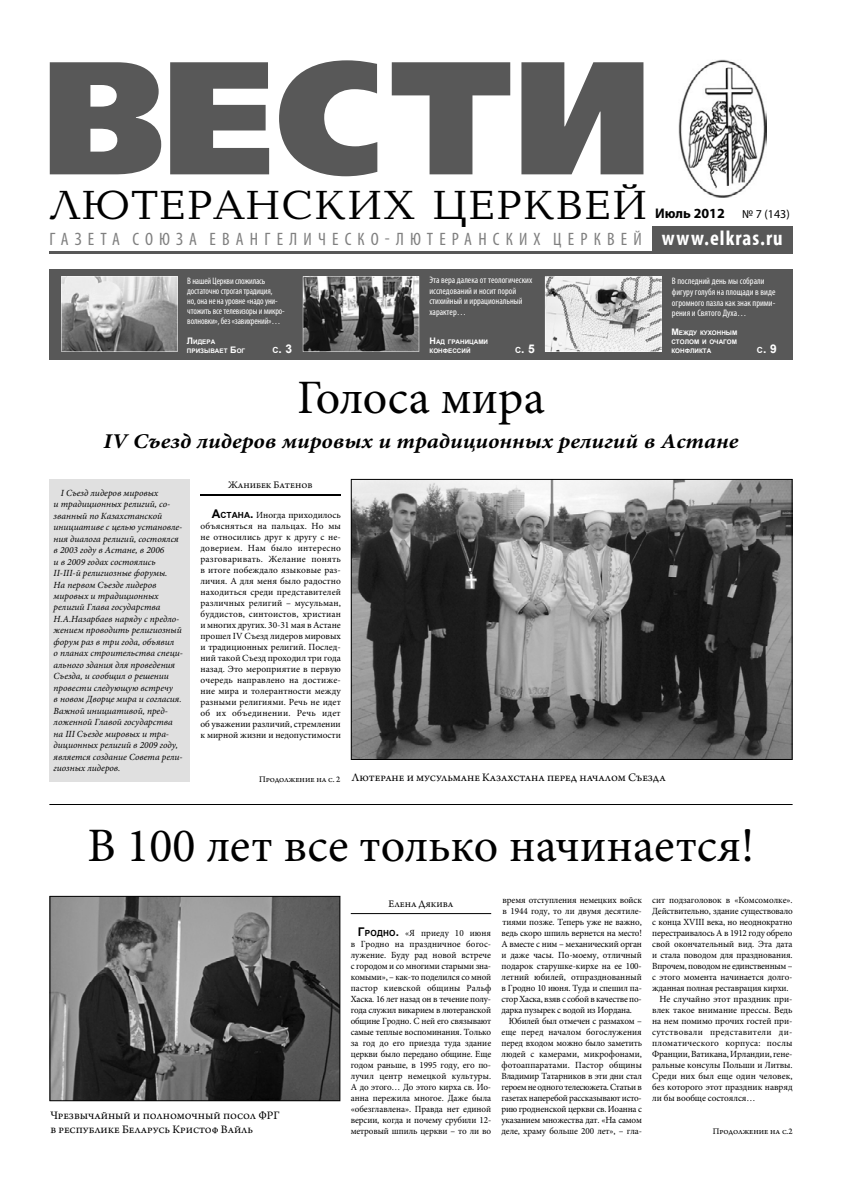
<style>
.page{position:relative;width:842px;height:1191px;background:#fff}
.page>*{position:absolute;margin:0;border:0;box-sizing:border-box;transform-origin:0 0}
.t1{font:48px "Minion Pro";color:#000}
.t2{font:42px "Baltica C";letter-spacing:.03em;color:#000}
.t3{font:italic 700 21px "Minion Pro";color:#000;scale:1.1 1}
.t4{font:700 condensed 21px "Myriad Pro";letter-spacing:.05em;color:#fff}
.t5{font:condensed 18px "Myriad Pro";letter-spacing:.345em;color:#7f7f7f}
.t6{font:700 14px "Myriad Pro";color:#000}
.t7{font:12px/14.4px "Arno Pro";color:#000}
.t8{font:700 12px "Arial";color:#fff}
.t9{font:10.5px "Arno Pro";color:#000}
.t10{font:9.4px/11px "Minion Pro";letter-spacing:-.01em;color:#000;text-align:justify}
.t11{font:italic 9.4px/11.5px "Minion Pro";color:#000}
.t12{font:condensed 9.4px/10.5px "Myriad Pro";color:#fff}
.t13{font:9.4px "Minion Pro";letter-spacing:.03em;color:#000}
.t14{font:9.4px "Minion Pro";letter-spacing:.02em;color:#000}
.t15{font:9px "Arno Pro";color:#000}
.t16{font:700 6.3px/9px "Arial";color:#fff}
.s1{font-weight:400;font-size:12px}
.s2{font-size:9px}
.s3{font-size:8.4px}
.s4{font-family:"Arial";font-weight:700;font-size:12px}
.s5{font-family:"Arial";font-weight:700;font-size:8.4px}
</style>
<div class="page">
<div style="left:652px;top:226px;width:140px;height:27px;background:#585858"></div>
<svg style="left:50px;top:60px;width:593px;height:116px;fill:#585858"></svg>
<img style="left:678px;top:59px;width:88px;height:139px">
<hr style="left:49px;top:251px;width:743px;height:2px;background:#585858">
<hr style="left:351px;top:912px;width:140px;height:1px;background:#000">
<hr style="left:49px;top:803px;width:743px;height:1px;background:#000">
<svg style="left:351px;top:479px;width:441px;height:280px;background:#616161"></svg>
<div style="left:49px;top:269px;width:743px;height:91px;background:#585858"></div>
<svg style="left:61px;top:276px;width:116px;height:75px"></svg>
<svg style="left:545px;top:276px;width:116px;height:75px;background:#d0d0d0"></svg>
<svg style="left:303px;top:276px;width:116px;height:75px;background:#606060"></svg>
<hr style="left:200px;top:494px;width:140px;height:1px;background:#000">
<svg style="left:49px;top:895px;width:291px;height:205px;background:#5b5b5b"></svg>
<div style="left:49px;top:479px;width:141px;height:302px;background:#e0e0e0"></div>
<h2 class="t2" style="left:49px;top:182px;width:598px">ЛЮТЕРАНСКИХ ЦЕРКВЕЙ</h2>
<h3 class="t5" style="left:50px;top:228px;width:593px">ГАЗЕТА СОЮЗА ЕВАНГЕЛИЧЕСКО-ЛЮТЕРАНСКИХ ЦЕРКВЕЙ</h3>
<h3 class="t6" style="left:655px;top:205px;width:136px">Июль 2012 <span class="s1">№ 7 (143)</span></h3>
<h3 class="t4" style="left:661px;top:224px;width:122px">www.elkras.ru</h3>
<p class="t12" style="left:429px;top:274px;width:104px">Эта вера далека от теологических исследований и носит порой стихийный и иррациональный характер…</p>
<p class="t16" style="left:429px;top:337px;width:60px"><span class="s2">Н</span>АД ГРАНИЦАМИ</p>
<p class="t12" style="left:187px;top:276px;width:99px;line-height:10px">В нашей Церкви сложилась достаточно строгая традиция,<br>но, она не на уровне «надо уни&shy;чтожить все телевизоры и микро&shy;волновки», без «завихрений»…</p>
<p class="t16" style="left:187px;top:337px;width:60px"><span class="s2">Л</span>ИДЕРА<br>ПРИЗЫВАЕТ <span class="s2">Б</span>ОГ</p>
<p class="t8" style="left:272px;top:340px;width:21px"><span class="s3">C</span>. 3</p>
<p class="t16" style="left:429px;top:346px;width:43px">КОНФЕССИЙ</p>
<p class="t8" style="left:515px;top:340px;width:21px"><span class="s3">C</span>. 5</p>
<p class="t12" style="left:671px;top:276px;width:105px">В последний день мы собрали фигуру голубя на площади в виде огромного пазла как знак прими&shy;рения и Святого Духа…</p>
<p class="t16" style="left:671px;top:328px;width:67px;text-align:justify"><span class="s2">М</span>ЕЖДУ КУХОННЫМ СТОЛОМ И ОЧАГОМ КОНФЛИКТА</p>
<p class="t8" style="left:756px;top:340px;width:21px"><span class="s3">C</span>. 9</p>
<h1 class="t1" style="left:297px;top:368px;width:249px">Голоса мира</h1>
<h3 class="t3" style="left:103px;top:433px;width:578px">IV Съезд лидеров мировых и традиционных религий в Астане</h3>
<p class="t11" style="left:54px;top:486px;width:131px;text-indent:7px">I Съезд лидеров мировых<br>и традиционных религий, со&shy;званный по Казахстанской инициативе с целью установле&shy;ния диалога религий, состоялся в 2003 году в Астане, в 2006<br>и в 2009 годах состоялись<br>II-III-й религиозные форумы.<br>На первом Съезде лидеров мировых и традиционных религий Глава государства<br>Н.А.Назарбаев наряду с предло&shy;жением проводить религиозный форум раз в три года, объявил<br>о планах строительства специ&shy;ального здания для проведения<br>Съезда, и сообщил о решении провести следующую встречу<br>в новом Дворце мира и согласия.<br>Важной инициативой, пред&shy;ложенной Главой государства на III Съезде мировых и тра&shy;диционных религий в 2009 году, является создание Совета рели&shy;гиозных лидеров.</p>
<p class="t9" style="left:228px;top:478px;width:86px">Жанибек Батенов</p>
<p class="t10" style="left:200px;top:509px;width:142px;text-indent:11px"><span class="s4">А</span><span class="s5">СТАНА</span><span class="s4">.</span> Иногда приходилось объясняться на пальцах. Но мы не относились друг к другу с не&shy;доверием. Нам было интересно разговаривать. Желание понять в итоге побеждало языковые раз&shy;личия. А для меня было радостно находиться среди представителей различных религий – мусульман, буддистов, синтоистов, христиан и многих других. 30-31 мая в Астане прошел IV Съезд лидеров мировых и традиционных религий. Послед&shy;ний такой Съезд проходил три года назад. Это мероприятие в первую очередь направлено на достиже&shy;ние мира и толерантности между разными религиями. Речь не идет об их объединении. Речь идет об уважении различий, стремлении к мирной жизни и недопустимости</p>
<p class="t7" style="left:259px;top:769px;width:408px"><sub>Продолжение</sub> <sub>на</sub> <sub>с.</sub> <sub>2</sub> Лютеране и мусульмане Казахстана перед началом Съезда</p>
<h1 class="t1" style="left:87px;top:815px;width:668px">В 100 лет все только начинается!</h1>
<p class="t7" style="left:50px;top:1107px;width:231px">Чрезвычайный и полномочный посол ФРГ в республике Беларусь Кристоф Вайль</p>
<p class="t9" style="left:388px;top:896px;width:66px">Елена Дякива</p>
<p class="t10" style="left:351px;top:927px;width:142px;text-indent:7px"><span class="s4">Г</span><span class="s5">РОДНО</span><span class="s4">.</span> «Я приеду 10 июня в Гродно на праздничное богос&shy;лужение. Буду рад новой встрече с городом и со многими старыми зна&shy;комыми», – как-то поделился со мной пастор киевской общины Ральф Хаска. 16 лет назад он в течение полу&shy;года служил викарием в лютеранской общине Гродно. С ней его связывают самые теплые воспоминания. Только за год до его приезда туда здание церкви было передано общине. Еще годом раньше, в 1995 году, его по&shy;лучил центр немецкой культуры.<br>А до этого… До этого кирха св. Ио&shy;анна пережила многое. Даже была «обезглавлена». Правда нет единой версии, когда и почему срубили 12- метровый шпиль церкви – то ли во</p>
<p class="t10" style="left:501px;top:894px;width:142px">время отступления немецких войск в 1944 году, то ли двумя десятиле&shy;тиями позже. Теперь уже не важно, ведь скоро шпиль вернется на место!<br>А вместе с ним – механический орган и даже часы. По-моему, отличный подарок старушке-кирхе на ее 100- летний юбилей, отпразднованный в Гродно 10 июня. Туда и спешил па&shy;стор Хаска, взяв с собой в качестве по&shy;дарка пузырек с водой из Иордана.</p>
<p class="t10" style="left:501px;top:1015px;width:142px;text-indent:7px">Юбилей был отмечен с размахом – еще перед началом богослужения перед входом можно было заметить людей с камерами, микрофонами, фотоаппаратами. Пастор общины Владимир Татарников в эти дни стал героем не одного телесюжета. Статьи в газетах наперебой рассказывают исто&shy;рию гродненской церкви св. Иоанна с указанием множества дат. «На самом деле, храму больше 200 лет», – гла-</p>
<p class="t10" style="left:652px;top:894px;width:142px">сит подзаголовок в «Комсомолке».</p>
<p class="t10" style="left:652px;top:905px;width:142px">Действительно, здание существовало</p>
<p class="t10" style="left:652px;top:916px;width:142px">с конца XVIII века, но неоднократно</p>
<p class="t10" style="left:652px;top:927px;width:142px">перестраивалось А в 1912 году обрело</p>
<p class="t10" style="left:652px;top:938px;width:142px">свой окончательный вид. Эта дата</p>
<p class="t10" style="left:652px;top:949px;width:142px">и стала поводом для празднования.</p>
<p class="t10" style="left:652px;top:960px;width:142px">Впрочем, поводом не единственным –</p>
<p class="t10" style="left:652px;top:971px;width:142px">с этого момента начинается долго-</p>
<p class="t10" style="left:652px;top:982px;width:138px">жданная полная реставрация кирхи.</p>
<p class="t10" style="left:659px;top:993px;width:135px">Не случайно этот праздник при-</p>
<p class="t10" style="left:652px;top:1004px;width:142px">влек такое внимание прессы. Ведь</p>
<p class="t10" style="left:652px;top:1015px;width:142px">на нем помимо прочих гостей при-</p>
<p class="t13" style="left:652px;top:1026px;width:142px">сутствовали представители ди-</p>
<p class="t14" style="left:652px;top:1037px;width:142px">пломатического корпуса: послы</p>
<p class="t10" style="left:652px;top:1048px;width:142px">Франции, Ватикана, Ирландии, гене-</p>
<p class="t10" style="left:652px;top:1059px;width:142px">ральные консулы Польши и Литвы.</p>
<p class="t10" style="left:652px;top:1070px;width:142px">Среди них был еще один человек,</p>
<p class="t10" style="left:652px;top:1081px;width:142px">без которого этот праздник навряд</p>
<p class="t10" style="left:652px;top:1092px;width:105px">ли бы вообще состоялся…</p>
<p class="t15" style="left:712px;top:1125px;width:81px">Продолжение на с.2</p>
</div>
